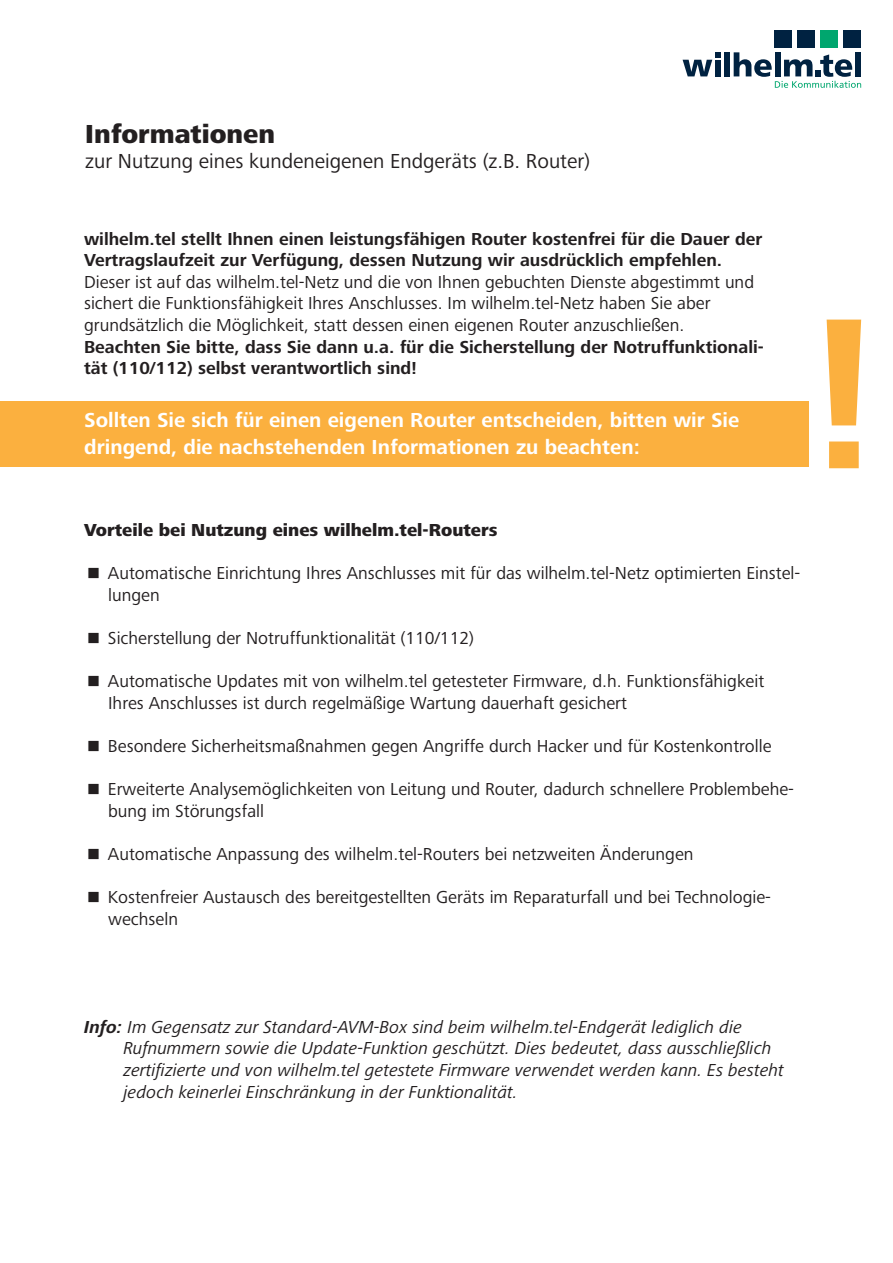
<style>
.page{position:relative;width:893px;height:1263px;background:#fff}
.page>*{position:absolute;margin:0;border:0;box-sizing:border-box;transform-origin:0 0}
.t1{font:800 27px "Frutiger Nextfor SNS";color:#231f20}
.t2{font:700 21px/27px "Frutiger Nextfor SNS";color:#fff}
.t3{font:21px "Frutiger Nextfor SNS";color:#231f20}
.t4{font:18px/21.6px "Frutiger Nextfor SNS";color:#231f20}
.t5{font:italic 18px/21.6px "Frutiger Nextfor SNS";color:#231f20}
.t6{font:700 18px/21.6px "Frutiger Nextfor SNS";color:#231f20}
.t7{font:800 18px "Frutiger Nextfor SNS";color:#231f20}
.s1{font-weight:700}
</style>
<div class="page">
<div style="left:0;top:401px;width:809px;height:65px;background:#fbb03f"></div>
<div style="left:775px;top:31px;width:17px;height:17px;background:#002241"></div>
<div style="left:798px;top:31px;width:17px;height:17px;background:#002241"></div>
<div style="left:821px;top:31px;width:17px;height:17px;background:#00a66e"></div>
<div style="left:844px;top:31px;width:17px;height:17px;background:#002241"></div>
<svg style="left:683px;top:52px;width:38px;height:24px"></svg>
<div style="left:715px;top:60px;width:6px;height:16px;background:#002241"></div>
<div style="left:724px;top:52px;width:6px;height:24px;background:#002241"></div>
<svg style="left:734px;top:52px;width:127px;height:36px"></svg>
<svg style="left:827px;top:320px;width:34px;height:148px"></svg>
<h1 class="t1" style="left:85px;top:118px;width:192px">Informationen</h1>
<p class="t3" style="left:85px;top:149px;width:506px">zur Nutzung eines kundeneigenen Endgeräts (z.B. Router)</p>
<p class="t6" style="left:84px;top:228px;width:680px">wilhelm.tel stellt Ihnen einen leistungsfähigen Router kostenfrei für die Dauer der<br>Vertragslaufzeit zur Verfügung, dessen Nutzung wir ausdrücklich empfehlen.</p>
<p class="t4" style="left:84px;top:272px;width:672px">Dieser ist auf das wilhelm.tel-Netz und die von Ihnen gebuchten Dienste abgestimmt und sichert die Funktionsfähigkeit Ihres Anschlusses. Im wilhelm.tel-Netz haben Sie aber grundsätzlich die Möglichkeit, statt dessen einen eigenen Router anzuschließen.</p>
<p class="t6" style="left:84px;top:336px;width:681px">Beachten Sie bitte, dass Sie dann u.a. für die Sicherstellung der Notruffunktionali&shy;tät (110/112) selbst verantwortlich sind!</p>
<p class="t2" style="left:84px;top:407px;width:657px">Sollten Sie sich für einen eigenen Router entscheiden, bitten wir Sie dringend, die nachstehenden Informationen zu beachten:</p>
<p class="t7" style="left:84px;top:520px;width:415px">Vorteile bei Nutzung eines wilhelm.tel-Routers</p>
<p class="t4" style="left:108px;top:563px;width:694px;text-indent:-24px">• Automatische Einrichtung Ihres Anschlusses mit für das wilhelm.tel-Netz optimierten Einstel&shy;lungen</p>
<p class="t4" style="left:84px;top:628px;width:391px">• Sicherstellung der Notruffunktionalität (110/112)</p>
<p class="t4" style="left:108px;top:671px;width:658px;text-indent:-24px">• Automatische Updates mit von wilhelm.tel getesteter Firmware, d.h. Funktionsfähigkeit<br>Ihres Anschlusses ist durch regelmäßige Wartung dauerhaft gesichert</p>
<p class="t4" style="left:84px;top:736px;width:689px">• Besondere Sicherheitsmaßnahmen gegen Angriffe durch Hacker und für Kostenkontrolle</p>
<p class="t4" style="left:108px;top:779px;width:687px;text-indent:-24px">• Erweiterte Analysemöglichkeiten von Leitung und Router, dadurch schnellere Problembehe&shy;bung im Störungsfall</p>
<p class="t4" style="left:84px;top:844px;width:611px">• Automatische Anpassung des wilhelm.tel-Routers bei netzweiten Änderungen</p>
<p class="t4" style="left:108px;top:887px;width:664px;text-indent:-24px">• Kostenfreier Austausch des bereitgestellten Geräts im Reparaturfall und bei Technologie&shy;wechseln</p>
<p class="t5" style="left:123px;top:1016px;width:662px;text-indent:-39px"><span class="s1">Info:</span> Im Gegensatz zur Standard-AVM-Box sind beim wilhelm.tel-Endgerät lediglich die Rufnummern sowie die Update-Funktion geschützt. Dies bedeutet, dass ausschließlich zertifizierte und von wilhelm.tel getestete Firmware verwendet werden kann. Es besteht jedoch keinerlei Einschränkung in der Funktionalität.</p>
</div>
